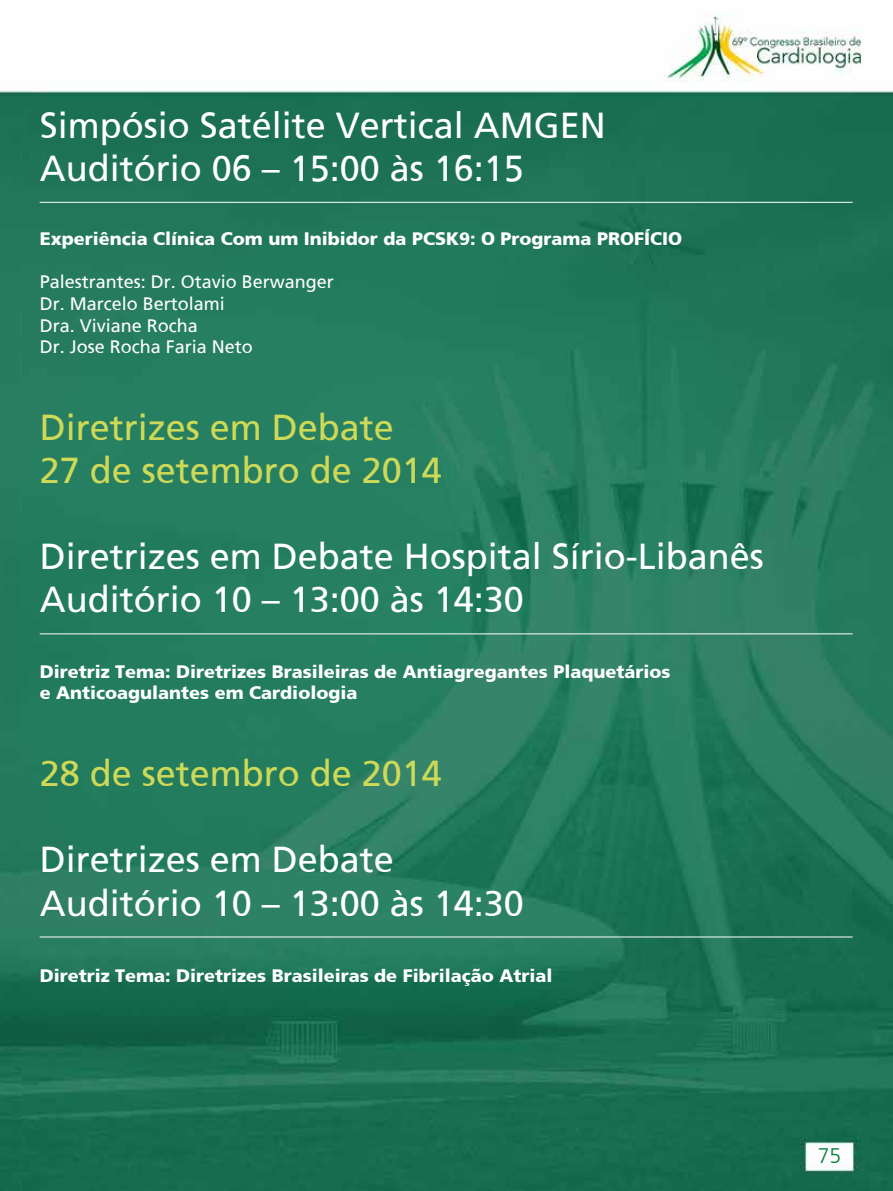
<style>
.page{position:relative;width:893px;height:1191px;background:#fff}
.page>*{position:absolute;margin:0;border:0;box-sizing:border-box;transform-origin:0 0}
.t1{font:36px/43.2px "Frutiger";color:#fff}
.t2{font:36px/43.2px "Frutiger";color:#ced957}
.t3{font:300 21px "Frutiger";color:#007e35}
.t4{font:900 18px/21px "Frutiger";color:#fff}
.t5{font:18px/21.6px "Frutiger";color:#fff}
</style>
<div class="page">
<img style="left:21px;top:13px;width:872px;height:1178px">
<img style="left:0;top:90px;width:21px;height:1101px">
<hr style="left:40px;top:202px;width:813px;height:1px;background:#fff">
<hr style="left:40px;top:633px;width:813px;height:1px;background:#fff">
<hr style="left:40px;top:936px;width:813px;height:1px;background:#fff">
<h1 class="t1" style="left:40px;top:103px;width:568px">Simpósio Satélite Vertical AMGEN<br>Auditório 06 – 15:00 às 16:15</h1>
<p class="t4" style="left:40px;top:228px;width:644px">Experiência Clínica Com um Inibidor da PCSK9: O Programa PROFÍCIO</p>
<p class="t5" style="left:40px;top:271px;width:296px">Palestrantes: Dr. Otavio Berwanger<br>Dr. Marcelo Bertolami<br>Dra. Viviane Rocha<br>Dr. Jose Rocha Faria Neto</p>
<h1 class="t2" style="left:40px;top:405px;width:404px">Diretrizes em Debate<br>27 de setembro de 2014</h1>
<h1 class="t1" style="left:40px;top:535px;width:726px">Diretrizes em Debate Hospital Sírio-Libanês<br>Auditório 10 – 13:00 às 14:30</h1>
<p class="t4" style="left:40px;top:661px;width:632px">Diretriz Tema: Diretrizes Brasileiras de Antiagregantes Plaquetários e Anticoagulantes em Cardiologia</p>
<h1 class="t2" style="left:40px;top:751px;width:404px">28 de setembro de 2014</h1>
<h1 class="t1" style="left:40px;top:838px;width:486px">Diretrizes em Debate<br>Auditório 10 – 13:00 às 14:30</h1>
<p class="t4" style="left:40px;top:964px;width:514px">Diretriz Tema: Diretrizes Brasileiras de Fibrilação Atrial</p>
<p class="t3" style="left:818px;top:1144px;width:25px">75</p>
</div>
